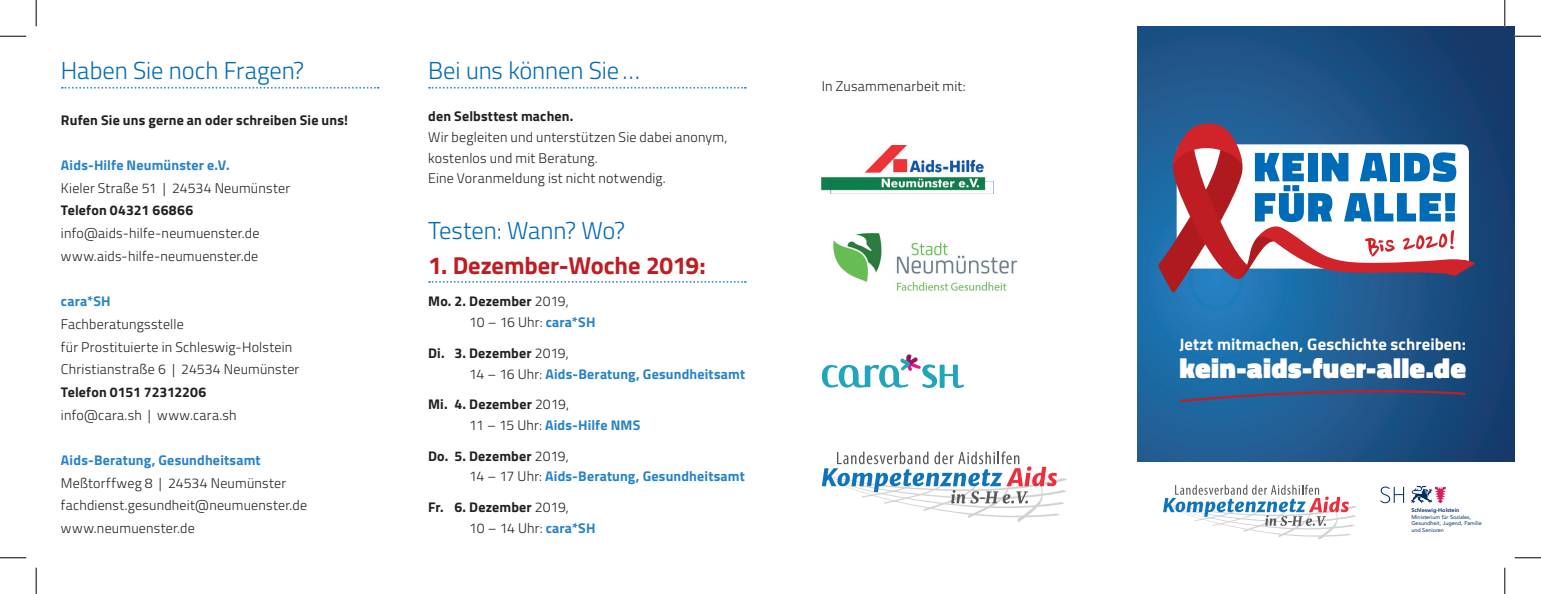
<style>
.page{position:relative;width:1541px;height:594px;background:#fff}
.page>*{position:absolute;margin:0;border:0;box-sizing:border-box;transform-origin:0 0}
.t1{font:900 28.35px "Titillium";letter-spacing:.01em;color:#fff}
.t2{font:300 24.5px "Titillium";letter-spacing:-.005em;color:#006cb7}
.t3{font:700 24.5px "Titillium";letter-spacing:-.005em;color:#be1e23}
.t4{font:700 16.62px "Titillium";letter-spacing:.005em;color:#fff}
.t5{font:300 14px/22.6px "Titillium";letter-spacing:.015em;color:#231f20}
.t6{font:700 14px/20.7px "Titillium";letter-spacing:.015em;color:#2783c5}
.t7{font:700 14px "Titillium";letter-spacing:.015em;color:#231f20}
.t8{font:5.42px/6.6px "Avenir";color:#002d66}
.t9{font:800 5.42px "Avenir";color:#002d66}
.s1{font-weight:700}
.s2{font-weight:700;color:#2783c5}
.s3{color:#231f20}
.s4{font-weight:300;color:#231f20}
</style>
<div class="page">
<svg style="left:1137px;top:26px;width:377px;height:435px;background:#1c568b"></svg>
<svg style="left:62px;top:87px;width:317px;height:2px"></svg>
<img style="left:822px;top:145px;width:171px;height:48px">
<img style="left:833px;top:232px;width:185px;height:58px">
<svg style="left:822px;top:354px;width:142px;height:34px"></svg>
<svg style="left:822px;top:451px;width:245px;height:71px"></svg>
<svg style="left:429px;top:87px;width:317px;height:2px"></svg>
<svg style="left:429px;top:281px;width:317px;height:1px"></svg>
<svg style="left:1163px;top:484px;width:193px;height:54px"></svg>
<svg style="left:1380px;top:486px;width:24px;height:17px"></svg>
<svg style="left:1410px;top:485px;width:35px;height:18px"></svg>
<svg style="left:1158px;top:123px;width:317px;height:169px"></svg>
<svg style="left:1178px;top:385px;width:289px;height:18px;background:#315585"></svg>
<svg style="left:0;top:36px;width:26px;height:1px"></svg>
<svg style="left:1514px;top:36px;width:27px;height:1px"></svg>
<svg style="left:0;top:557px;width:26px;height:1px"></svg>
<svg style="left:1514px;top:557px;width:27px;height:1px"></svg>
<svg style="left:36px;top:0;width:1px;height:26px"></svg>
<svg style="left:36px;top:567px;width:1px;height:26px"></svg>
<svg style="left:1504px;top:0;width:1px;height:26px"></svg>
<svg style="left:1504px;top:567px;width:1px;height:26px"></svg>
<h2 class="t2" style="left:61px;top:53px;width:245px">Haben Sie noch Fragen?</h2>
<p class="t7" style="left:61px;top:109px;width:289px">Rufen Sie uns gerne an oder schreiben Sie uns!</p>
<p class="t6" style="left:61px;top:154px;width:170px">Aids-Hilfe Neumünster e.V.</p>
<p class="t5" style="left:61px;top:176px;width:231px">Kieler Straße 51 | 24534 Neumünster</p>
<p class="t7" style="left:61px;top:200px;width:134px">Telefon 04321 66866</p>
<p class="t5" style="left:61px;top:221px;width:200px">info@aids-hilfe-neumuenster.de www.aids-hilfe-neumuenster.de</p>
<p class="t6" style="left:61px;top:290px;width:51px">cara*SH</p>
<p class="t5" style="left:61px;top:312px;width:240px">Fachberatungsstelle<br>für Prostituierte in Schleswig-Holstein<br>Christianstraße 6 | 24534 Neumünster</p>
<p class="t7" style="left:61px;top:381px;width:147px">Telefon 0151 72312206</p>
<p class="t5" style="left:61px;top:402px;width:177px">info@cara.sh | www.cara.sh</p>
<p class="t6" style="left:61px;top:448px;width:201px">Aids-Beratung, Gesundheitsamt</p>
<p class="t5" style="left:61px;top:470px;width:248px">Meßtorffweg 8 | 24534 Neumünster fachdienst.gesundheit@neumuenster.de www.neumuenster.de</p>
<h2 class="t2" style="left:428px;top:53px;width:213px">Bei uns können Sie…</h2>
<p class="t7" style="left:428px;top:105px;width:147px">den Selbsttest machen.</p>
<p class="t5" style="left:428px;top:126px;width:301px;line-height:20.7px">Wir begleiten und unterstützen Sie dabei anonym, kostenlos und mit Beratung.<br>Eine Voranmeldung ist nicht notwendig.</p>
<h2 class="t2" style="left:428px;top:212px;width:198px">Testen: Wann? Wo?</h2>
<h2 class="t3" style="left:428px;top:246px;width:279px">1. Dezember-Woche 2019:</h2>
<p class="t5" style="left:469px;top:290px;width:128px;line-height:20.7px;text-indent:-41px"><span class="s1">Mo. 2. Dezember</span> 2019,<br>10 – 16 Uhr: <span class="s2">cara*SH</span></p>
<p class="t6" style="left:469px;top:341px;width:278px;text-indent:-41px"><span class="s3">Di. 3. Dezember</span> <span class="s4">2019,<br>14 – 16 Uhr:</span> Aids-Beratung, Gesundheitsamt</p>
<p class="t5" style="left:469px;top:393px;width:173px;line-height:20.7px;text-indent:-41px"><span class="s1">Mi. 4. Dezember</span> 2019,<br>11 – 15 Uhr: <span class="s2">Aids-Hilfe NMS</span></p>
<p class="t6" style="left:469px;top:444px;width:277px;text-indent:-41px"><span class="s3">Do. 5. Dezember</span> <span class="s4">2019,<br>14 – 17 Uhr:</span> Aids-Beratung, Gesundheitsamt</p>
<p class="t5" style="left:469px;top:496px;width:128px;line-height:20.7px;text-indent:-41px"><span class="s1">Fr. 6. Dezember</span> 2019,<br>10 – 14 Uhr: <span class="s2">cara*SH</span></p>
<p class="t5" style="left:822px;top:74px;width:145px">In Zusammenarbeit mit:</p>
<p class="t4" style="left:1179px;top:331px;width:288px">Jetzt mitmachen, Geschichte schreiben:</p>
<h1 class="t1" style="left:1179px;top:346px;width:288px">kein-aids-fuer-alle.de</h1>
<p class="t9" style="left:1411px;top:505px;width:50px">Schleswig-Holstein</p>
<p class="t8" style="left:1411px;top:513px;width:72px">Ministerium für Soziales,<br>Gesundheit, Jugend, Familie und Senioren</p>
</div>
